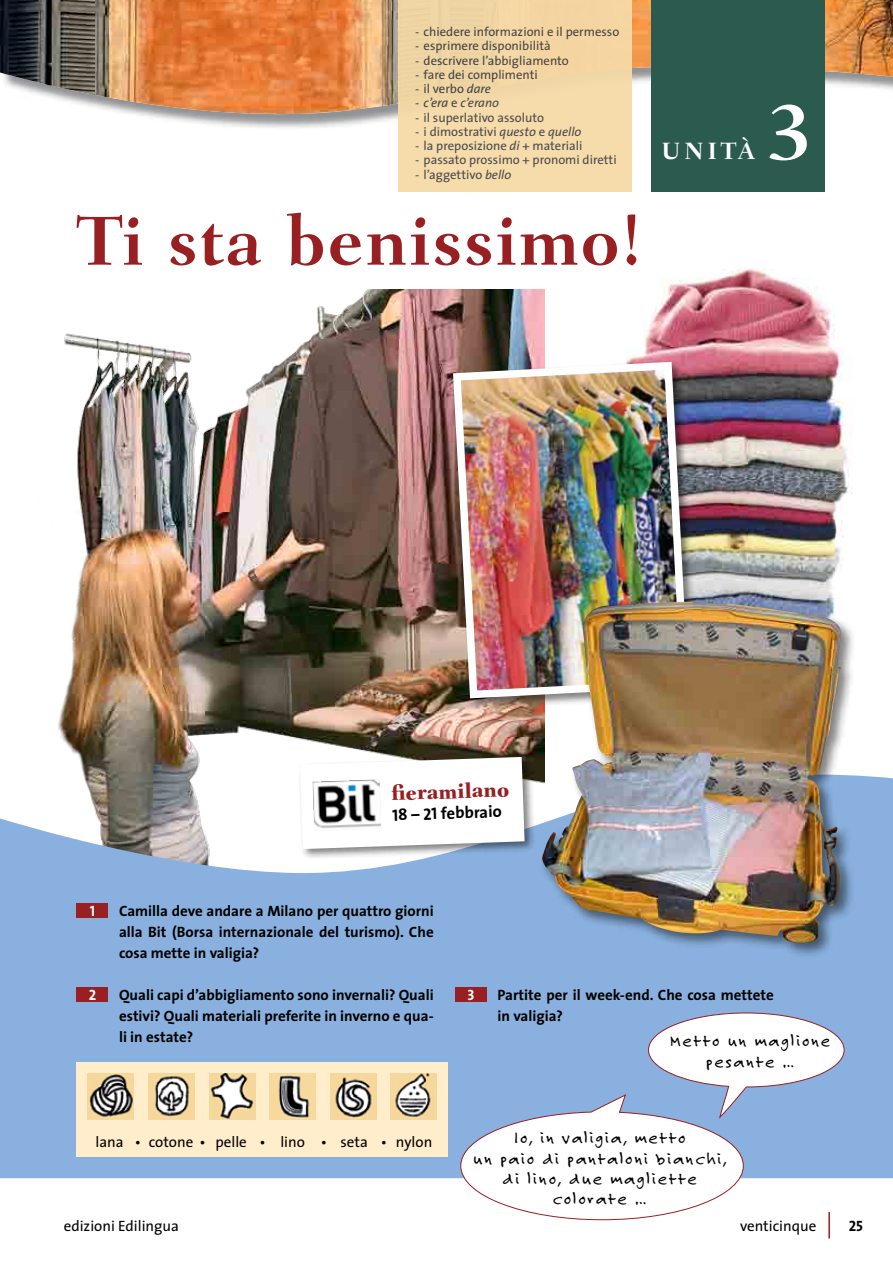
<style>
.page{position:relative;width:893px;height:1263px;background:#fff}
.page>*{position:absolute;margin:0;border:0;box-sizing:border-box;transform-origin:0 0}
.t1{font:700 82.5px "Fairfield LT Std";color:#fff}
.t2{font:700 70.5px "Fairfield LT Std";letter-spacing:.02em;color:#981f22}
.t3{font:700 24px "Fairfield LT Std";letter-spacing:.15em;color:#fff}
.t4{font:800 21px "Fairfield LT Std";color:#981f22}
.t5{font:18px/20.2px "Felt Tip CV";letter-spacing:.1em;color:#000;text-align:center}
.t6{font:16.65px "The Sans CV Bold";color:#000}
.t7{font:15px/21px "The Sans CV Bold";color:#000;text-align:justify}
.t8{font:15px "The Sans CV";color:#000}
.t9{font:15px "The Sans CV Bold Caps";color:#fff}
.t10{font:15px "The Sans CV Bold Caps";color:#000}
.t11{font:12.75px "The Sans CV";color:#414042}
.t12{font:italic 12.75px "The Sans CV";color:#414042}
.s1{font-style:italic}
.s2{font-style:normal}
.s3{font-family:"The Sans CV Bold Caps"}
</style>
<div class="page">
<img style="left:628px;top:269px;width:224px;height:329px">
<img style="left:58px;top:289px;width:486px;height:480px">
<svg style="left:150px;top:116px;width:248px;height:12px"></svg>
<img style="left:0;top:0;width:893px;height:116px">
<svg style="left:0;top:769px;width:893px;height:409px;background:#94b5dc"></svg>
<hr style="left:828px;top:1212px;width:2px;height:26px;background:#981f22">
<div style="left:651px;top:0;width:174px;height:191px;background:#2b5a4f"></div>
<div style="left:398px;top:0;width:234px;height:191px;background:#f6daa7"></div>
<div style="left:77px;top:903px;width:31px;height:15px;background:#981f22"></div>
<div style="left:77px;top:987px;width:31px;height:15px;background:#981f22"></div>
<div style="left:455px;top:987px;width:32px;height:15px;background:#981f22"></div>
<div style="left:77px;top:1063px;width:371px;height:94px;background:#ffedcc"></div>
<img style="left:88px;top:1073px;width:46px;height:46px">
<img style="left:149px;top:1073px;width:45px;height:46px">
<img style="left:209px;top:1073px;width:46px;height:46px">
<img style="left:270px;top:1073px;width:46px;height:46px">
<img style="left:391px;top:1073px;width:46px;height:46px">
<img style="left:330px;top:1073px;width:46px;height:46px">
<div style="left:450px;top:359px;width:250px;height:350px;background:#000;opacity:.5"></div>
<img style="left:449px;top:358px;width:243px;height:344px">
<div style="left:539px;top:598px;width:317px;height:360px;background:#000;opacity:.5"></div>
<img style="left:542px;top:602px;width:299px;height:342px">
<div style="left:297px;top:754px;width:238px;height:106px;background:#000;opacity:.5"></div>
<svg style="left:298px;top:755px;width:228px;height:96px"></svg>
<img style="left:313px;top:779px;width:68px;height:52px">
<svg style="left:460px;top:1012px;width:385px;height:209px"></svg>
<p class="t11" style="left:415px;top:21px;width:206px">- chiedere informazioni e il permesso</p>
<p class="t11" style="left:415px;top:35px;width:137px">- esprimere disponibilità</p>
<p class="t11" style="left:415px;top:50px;width:155px">- descrivere l’abbigliamento</p>
<p class="t11" style="left:415px;top:64px;width:124px">- fare dei complimenti</p>
<p class="t11" style="left:415px;top:78px;width:77px">- il verbo <span class="s1">dare</span></p>
<p class="t12" style="left:415px;top:92px;width:86px"><span class="s2">-</span> c’era <span class="s2">e</span> c’erano</p>
<p class="t11" style="left:415px;top:107px;width:131px">- il superlativo assoluto</p>
<p class="t11" style="left:415px;top:121px;width:168px">- i dimostrativi <span class="s1">questo</span> e <span class="s1">quello</span></p>
<p class="t11" style="left:415px;top:135px;width:169px">- la preposizione <span class="s1">di</span> + materiali</p>
<p class="t11" style="left:415px;top:149px;width:203px">- passato prossimo + pronomi diretti</p>
<p class="t11" style="left:415px;top:164px;width:98px">- l’aggettivo <span class="s1">bello</span></p>
<h2 class="t2" style="left:77px;top:200px;width:567px">Ti sta benissimo!</h2>
<h3 class="t3" style="left:661px;top:137px;width:95px">UNITÀ</h3>
<h1 class="t1" style="left:765px;top:84px;width:50px">3</h1>
<h3 class="t4" style="left:391px;top:781px;width:119px;rotate:-2deg">fi eramilano</h3>
<p class="t6" style="left:392px;top:801px;width:111px;rotate:-2deg"><span class="s3">18 – 21</span> febbraio</p>
<p class="t7" style="left:119px;top:900px;width:316px">Camilla deve andare a Milano per quattro giorni alla Bit (Borsa internazionale del turismo). Che cosa mette in valigia?</p>
<p class="t7" style="left:119px;top:984px;width:316px">Quali capi d’abbigliamento sono invernali? Quali estivi? Quali materiali preferite in inverno e qua&shy;li in estate?</p>
<p class="t9" style="left:89px;top:898px;width:9px">21</p>
<p class="t9" style="left:89px;top:982px;width:9px">2</p>
<p class="t7" style="left:497px;top:984px;width:278px">Partite per il week-end. Che cosa mettete in valigia?</p>
<p class="t9" style="left:467px;top:982px;width:9px">3</p>
<p class="t5" style="left:670px;top:1031px;width:162px">Metto un maglione pesante …</p>
<p class="t8" style="left:96px;top:1129px;width:338px">lana • cotone • pelle • lino • seta • nylon</p>
<p class="t8" style="left:64px;top:1213px;width:117px">edizioni Edilingua</p>
<p class="t5" style="left:473px;top:1128px;width:255px">Io, in valigia, metto<br>un paio di pantaloni bianchi, di lino, due magliette colorate …</p>
<p class="t8" style="left:740px;top:1213px;width:78px">venticinque</p>
<p class="t10" style="left:849px;top:1213px;width:16px">25</p>
</div>
